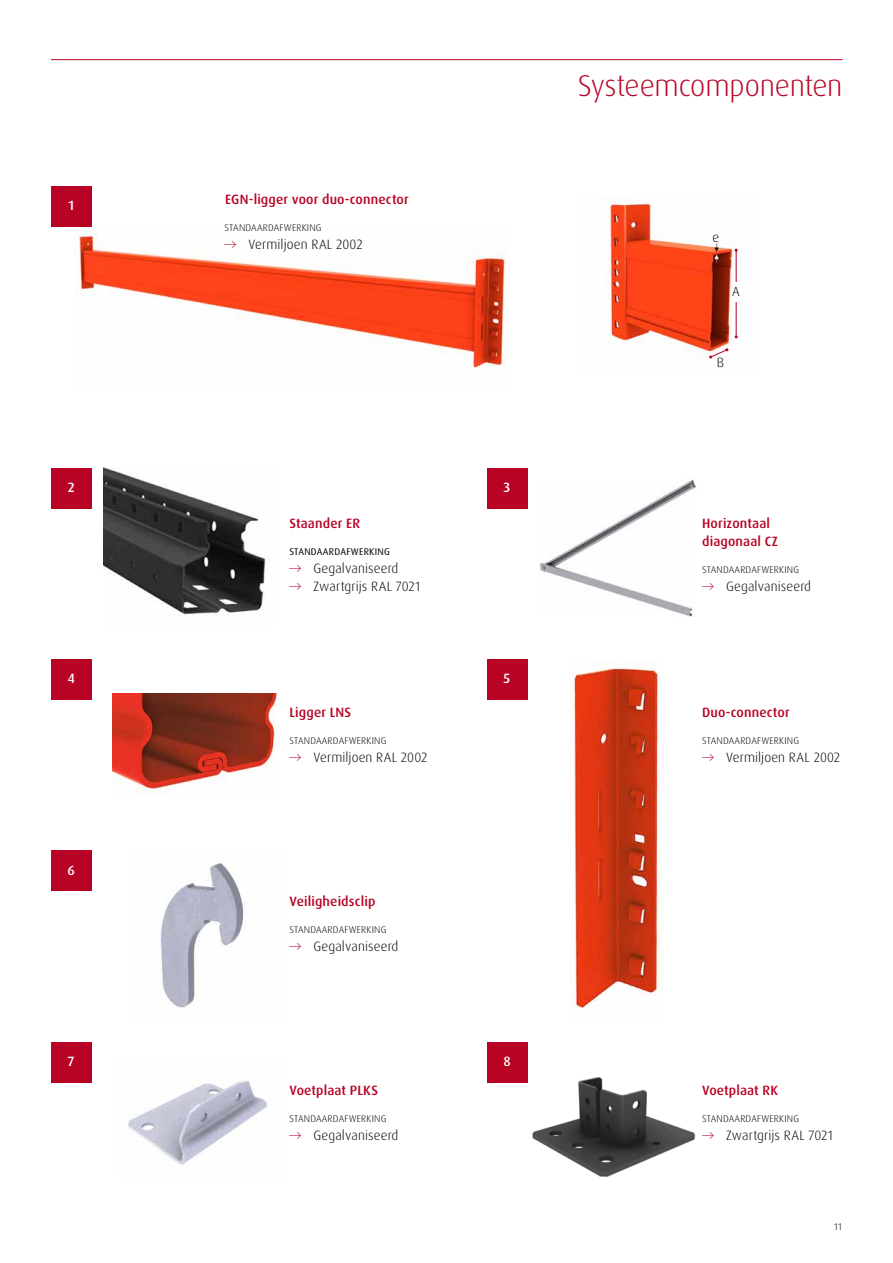
<style>
.page{position:relative;width:893px;height:1263px;background:#fff}
.page>*{position:absolute;margin:0;border:0;box-sizing:border-box;transform-origin:0 0}
.t1{font:300 30px "Dax Pro";letter-spacing:-.01em;color:#b80325}
.t2{font:300 13.5px "Dax Pro";letter-spacing:.005em;color:#000}
.t3{font:500 13.5px/18px "Dax Pro";letter-spacing:.01em;color:#b80325}
.t4{font:500 13.5px "Dax Pro";color:#fff}
.t5{font:300 9.75px "Dax Pro";letter-spacing:.02em;color:#000}
.t6{font:9.75px "Dax Pro";letter-spacing:.025em;color:#000}
.s1{color:#b80325}
</style>
<div class="page">
<img style="left:532px;top:1077px;width:164px;height:100px">
<img style="left:570px;top:661px;width:92px;height:347px">
<img style="left:539px;top:480px;width:157px;height:137px">
<img style="left:103px;top:468px;width:163px;height:147px">
<img style="left:160px;top:861px;width:86px;height:147px">
<img style="left:128px;top:1080px;width:140px;height:85px">
<img style="left:113px;top:693px;width:167px;height:102px">
<img style="left:74px;top:230px;width:433px;height:138px">
<div style="left:51px;top:186px;width:41px;height:41px;background:#b80325"></div>
<div style="left:487px;top:468px;width:40px;height:40px;background:#b80325"></div>
<div style="left:487px;top:1042px;width:40px;height:40px;background:#b80325"></div>
<div style="left:487px;top:659px;width:40px;height:41px;background:#b80325"></div>
<img style="left:605px;top:201px;width:135px;height:156px">
<hr style="left:736px;top:250px;width:1px;height:87px;background:#b80325">
<div style="left:733px;top:282px;width:6px;height:19px;background:#fff"></div>
<svg style="left:709px;top:348px;width:20px;height:11px"></svg>
<hr style="left:51px;top:59px;width:791px;height:1px;background:#b80325">
<div style="left:51px;top:468px;width:41px;height:40px;background:#b80325"></div>
<div style="left:51px;top:850px;width:41px;height:41px;background:#b80325"></div>
<div style="left:51px;top:1042px;width:41px;height:40px;background:#b80325"></div>
<div style="left:51px;top:659px;width:41px;height:41px;background:#b80325"></div>
<p class="t4" style="left:68px;top:197px;width:7px">1</p>
<p class="t4" style="left:68px;top:478px;width:8px">2</p>
<p class="t4" style="left:68px;top:670px;width:9px">4</p>
<p class="t4" style="left:68px;top:861px;width:9px">6</p>
<p class="t4" style="left:68px;top:1053px;width:8px">7</p>
<p class="t3" style="left:225px;top:190px;width:185px">EGN-ligger voor duo-connector</p>
<p class="t5" style="left:225px;top:221px;width:98px">STANDAARDAFWERKING</p>
<p class="t2" style="left:225px;top:236px;width:140px"><span class="s1">→</span> Vermiljoen RAL 2002</p>
<p class="t3" style="left:289px;top:514px;width:72px">Staander ER</p>
<p class="t6" style="left:289px;top:545px;width:102px">STANDAARDAFWERKING</p>
<p class="t2" style="left:289px;top:560px;width:110px"><span class="s1">→</span> Gegalvaniseerd</p>
<p class="t2" style="left:289px;top:578px;width:132px"><span class="s1">→</span> Zwartgrijs RAL 7021</p>
<p class="t3" style="left:289px;top:703px;width:63px">Ligger LNS</p>
<p class="t5" style="left:289px;top:734px;width:98px">STANDAARDAFWERKING</p>
<p class="t2" style="left:289px;top:749px;width:140px"><span class="s1">→</span> Vermiljoen RAL 2002</p>
<p class="t3" style="left:289px;top:892px;width:87px">Veiligheidsclip</p>
<p class="t5" style="left:289px;top:923px;width:98px">STANDAARDAFWERKING</p>
<p class="t2" style="left:289px;top:938px;width:110px"><span class="s1">→</span> Gegalvaniseerd</p>
<p class="t3" style="left:289px;top:1081px;width:90px">Voetplaat PLKS</p>
<p class="t5" style="left:289px;top:1112px;width:98px">STANDAARDAFWERKING</p>
<p class="t2" style="left:289px;top:1127px;width:110px"><span class="s1">→</span> Gegalvaniseerd</p>
<p class="t4" style="left:504px;top:478px;width:8px">3</p>
<p class="t4" style="left:504px;top:670px;width:8px">5</p>
<h1 class="t1" style="left:578px;top:66px;width:266px">Systeemcomponenten</h1>
<p class="t2" style="left:712px;top:228px;width:8px">e</p>
<p class="t2" style="left:732px;top:283px;width:9px">A</p>
<p class="t2" style="left:717px;top:353px;width:9px">B</p>
<p class="t3" style="left:702px;top:514px;width:77px">Horizontaal diagonaal CZ</p>
<p class="t5" style="left:702px;top:563px;width:98px">STANDAARDAFWERKING</p>
<p class="t2" style="left:702px;top:578px;width:110px"><span class="s1">→</span> Gegalvaniseerd</p>
<p class="t3" style="left:702px;top:703px;width:89px">Duo-connector</p>
<p class="t5" style="left:702px;top:734px;width:98px">STANDAARDAFWERKING</p>
<p class="t2" style="left:702px;top:749px;width:140px"><span class="s1">→</span> Vermiljoen RAL 2002</p>
<p class="t4" style="left:503px;top:1053px;width:9px">8</p>
<p class="t3" style="left:702px;top:1081px;width:78px">Voetplaat RK</p>
<p class="t5" style="left:702px;top:1112px;width:98px">STANDAARDAFWERKING</p>
<p class="t2" style="left:702px;top:1127px;width:132px"><span class="s1">→</span> Zwartgrijs RAL 7021</p>
<p class="t5" style="left:834px;top:1220px;width:9px">11</p>
</div>
